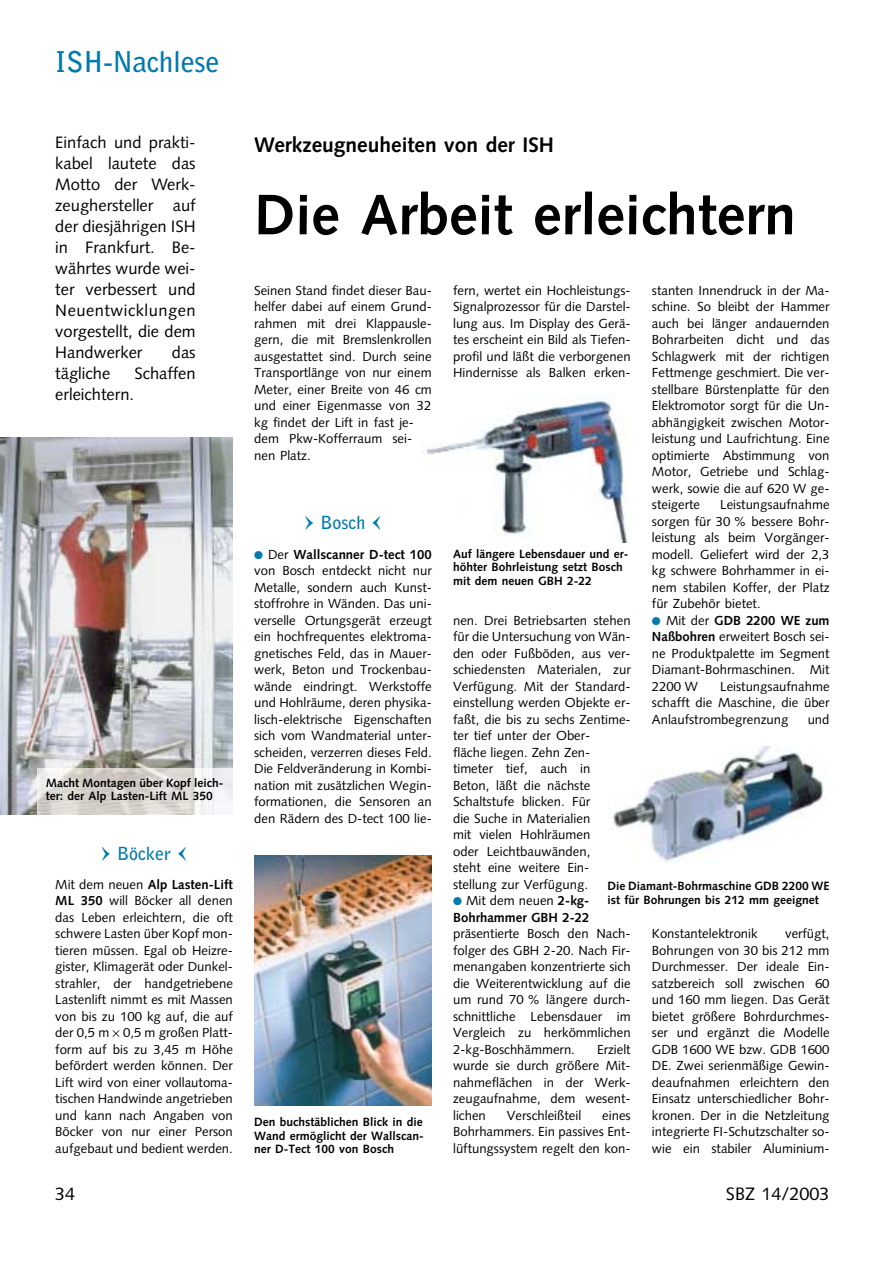
<style>
.page{position:relative;width:893px;height:1263px;background:#fff}
.page>*{position:absolute;margin:0;border:0;box-sizing:border-box;transform-origin:0 0}
.t1{font:700 57px "Syntax";color:#000}
.t2{font:700 28.5px "Bell Gothic";letter-spacing:-.01em;color:#0079ac}
.t3{font:700 21px "Syntax";color:#000}
.t4{font:18px "Syntax";color:#000}
.t5{font:700 18px "Bell Gothic";color:#0079ac}
.t6{font:16.5px/21px "Syntax";color:#000;text-align:justify}
.t7{font:13.2px/16.5px "Syntax";color:#000;text-align:justify}
.t8{font:700 13.2px/16.5px "Syntax";color:#000}
.t9{font:700 12px/13.5px "Syntax";color:#000}
.s1{font-weight:700}
.s2{color:#0079ac}
.s3{font-weight:400}
</style>
<div class="page">
<img style="left:0;top:438px;width:233px;height:377px">
<img style="left:38px;top:768px;width:195px;height:47px">
<img style="left:254px;top:855px;width:178px;height:250px">
<img style="left:422px;top:397px;width:206px;height:146px">
<img style="left:612px;top:747px;width:212px;height:116px">
<h2 class="t2" style="left:55px;top:51px;width:166px">ISH-Nachlese</h2>
<p class="t6" style="left:55px;top:134px;width:142px">Einfach und prakti&shy;kabel lautete das Motto der Werk&shy;zeughersteller auf der diesjährigen ISH in Frankfurt. Be&shy;währtes wurde wei&shy;ter verbessert und Neuentwicklungen vorgestellt, die dem Handwerker</p>
<p class="t6" style="left:172px;top:344px;width:25px">das</p>
<p class="t6" style="left:55px;top:365px;width:56px">tägliche</p>
<p class="t6" style="left:134px;top:365px;width:63px">Schaffen</p>
<p class="t6" style="left:55px;top:386px;width:80px">erleichtern.</p>
<p class="t9" style="left:46px;top:777px;width:179px">Macht Montagen über Kopf leich&shy;ter: der Alp Lasten-Lift ML 350</p>
<h3 class="t5" style="left:117px;top:846px;width:55px">Böcker</h3>
<p class="t7" style="left:55px;top:877px;width:179px">Mit dem neuen <span class="s1">Alp Lasten-Lift ML 350</span> will Böcker all denen das Leben erleichtern, die oft schwere Lasten über Kopf mon&shy;tieren müssen. Egal ob Heizre&shy;gister, Klimagerät oder Dunkel&shy;strahler, der handgetriebene Lastenlift nimmt es mit Massen von bis zu 100 kg auf, die auf der 0,5 m 0,5 m großen Platt&shy;form auf bis zu 3,45 m Höhe befördert werden können. Der Lift wird von einer vollautoma&shy;tischen Handwinde angetrieben und kann nach Angaben von Böcker von nur einer Person aufgebaut und bedient werden.</p>
<h3 class="t3" style="left:254px;top:136px;width:301px">Werkzeugneuheiten von der ISH</h3>
<h1 class="t1" style="left:254px;top:192px;width:543px">Die Arbeit erleichtern</h1>
<p class="t7" style="left:254px;top:283px;width:179px;text-align:left">Seinen Stand findet dieser Bau&shy;helfer dabei auf einem Grund&shy;rahmen mit drei Klappausle&shy;gern, die mit Bremslenkrollen ausgestattet sind. Durch seine<br>Transportlänge von nur einem<br>Meter, einer Breite von 46 cm und einer Eigenmasse von 32 kg findet der Lift in fast je&shy;dem Pkw-Kofferraum sei&shy;nen Platz.</p>
<h3 class="t5" style="left:320px;top:516px;width:46px">Bosch</h3>
<p class="t7" style="left:254px;top:547px;width:179px"><span class="s2">●</span> Der <span class="s1">Wallscanner D-tect 100 </span>von Bosch entdeckt nicht nur Metalle, sondern auch Kunst&shy;stoffrohre in Wänden. Das uni&shy;verselle Ortungsgerät erzeugt ein hochfrequentes elektroma&shy;gnetisches Feld, das in Mauer&shy;werk, Beton und Trockenbau&shy;wände eindringt. Werkstoffe und Hohlräume, deren physika&shy;lisch-elektrische Eigenschaften sich vom Wandmaterial unter&shy;scheiden, verzerren dieses Feld.<br>Die Feldveränderung in Kombi&shy;nation mit zusätzlichen Wegin&shy;formationen, die Sensoren an den Rädern des D-tect 100 lie-</p>
<p class="t9" style="left:254px;top:1116px;width:171px;text-align:justify">Den buchstäblichen Blick in die Wand ermöglicht der Wallscan&shy;ner D-Tect 100 von Bosch</p>
<p class="t7" style="left:453px;top:283px;width:179px">fern, wertet ein Hochleistungs-Signalprozessor für die Darstel&shy;lung aus. Im Display des Gerä&shy;tes erscheint ein Bild als Tiefen&shy;profil und läßt die verborgenen Hindernisse als Balken erken-</p>
<p class="t7" style="left:652px;top:283px;width:179px">stanten Innendruck in der Ma&shy;schine. So bleibt der Hammer auch bei länger andauernden Bohrarbeiten dicht und das Schlagwerk mit der richtigen Fettmenge geschmiert. Die ver&shy;stellbare Bürstenplatte für den Elektromotor sorgt für die Un&shy;abhängigkeit zwischen Motor&shy;leistung und Laufrichtung. Eine optimierte Abstimmung von Motor, Getriebe und Schlag&shy;werk, sowie die auf 620 W ge&shy;steigerte</p>
<p class="t7" style="left:652px;top:498px;width:179px;text-indent:68px">Leistungsaufnahme sorgen für 30 % bessere Bohr&shy;leistung als beim Vorgänger&shy;modell. Geliefert wird der 2,3 kg schwere Bohrhammer in ei&shy;nem stabilen Koffer, der Platz für Zubehör bietet.</p>
<p class="t7" style="left:652px;top:613px;width:179px"><span class="s2">●</span> Mit der <span class="s1">GDB 2200 WE zum Naßbohren</span> erweitert Bosch sei&shy;ne Produktpalette im Segment Diamant-Bohrmaschinen. Mit 2200 W</p>
<p class="t9" style="left:453px;top:548px;width:177px">Auf längere Lebensdauer und er&shy;höhter Bohrleistung setzt Bosch mit dem neuen GBH 2-22</p>
<p class="t7" style="left:453px;top:613px;width:179px;text-align:left">nen. Drei Betriebsarten stehen für die Untersuchung von Wän&shy;den oder Fußböden, aus ver&shy;schiedensten Materialen, zur<br>Verfügung. Mit der Standard&shy;einstellung werden Objekte er&shy;faßt, die bis zu sechs Zentime&shy;ter tief unter der Ober-<br>fläche liegen. Zehn Zen&shy;timeter tief, auch in<br>Beton, läßt die nächste<br>Schaltstufe blicken. Für<br>die Suche in Materialien<br>mit vielen Hohlräumen<br>oder Leichtbauwänden,<br>steht eine weitere Ein&shy;stellung zur Verfügung.</p>
<p class="t8" style="left:453px;top:894px;width:138px"><span class="s2">●</span> <span class="s3">Mit dem neuen</span> 2-kg-<br>Bohrhammer GBH 2-22</p>
<p class="t7" style="left:453px;top:927px;width:179px">präsentierte Bosch den Nach&shy;folger des GBH 2-20. Nach Fir&shy;menangaben konzentrierte sich die Weiterentwicklung auf die um rund 70 % längere durch&shy;schnittliche Lebensdauer im Vergleich zu herkömmlichen 2-kg-Boschhämmern.</p>
<p class="t7" style="left:652px;top:679px;width:179px;text-indent:68px">Leistungsaufnahme schafft die Maschine, die über Anlaufstrombegrenzung</p>
<p class="t7" style="left:807px;top:712px;width:23px">und</p>
<p class="t9" style="left:607px;top:881px;width:224px">Die Diamant-Bohrmaschine GDB 2200 WE ist für Bohrungen bis 212 mm geeignet</p>
<p class="t7" style="left:652px;top:927px;width:179px;text-indent:133px">verfügt, Bohrungen von 30 bis 212 mm Durchmesser. Der ideale Ein&shy;satzbereich soll zwischen 60 und 160 mm liegen. Das Gerät bietet größere Bohrdurchmes&shy;ser und ergänzt die Modelle GDB 1600 WE bzw. GDB 1600<br>DE. Zwei serienmäßige Gewin&shy;deaufnahmen erleichtern den Einsatz unterschiedlicher Bohr&shy;kronen. Der in die Netzleitung integrierte FI-Schutzschalter so&shy;wie ein stabiler Aluminium-</p>
<p class="t7" style="left:652px;top:927px;width:107px">Konstantelektronik</p>
<p class="t7" style="left:453px;top:1042px;width:179px;text-indent:144px">Erzielt wurde sie durch größere Mit&shy;nahmeflächen in der Werk&shy;zeugaufnahme, dem wesent&shy;lichen</p>
<p class="t7" style="left:507px;top:1108px;width:76px">Verschleißteil</p>
<p class="t7" style="left:453px;top:1108px;width:179px;text-indent:149px">eines Bohrhammers. Ein passives Ent&shy;lüftungssystem regelt den kon-</p>
<h3 class="t4" style="left:55px;top:1186px;width:22px">34</h3>
<h3 class="t4" style="left:726px;top:1186px;width:105px">SBZ 14/2003</h3>
</div>
